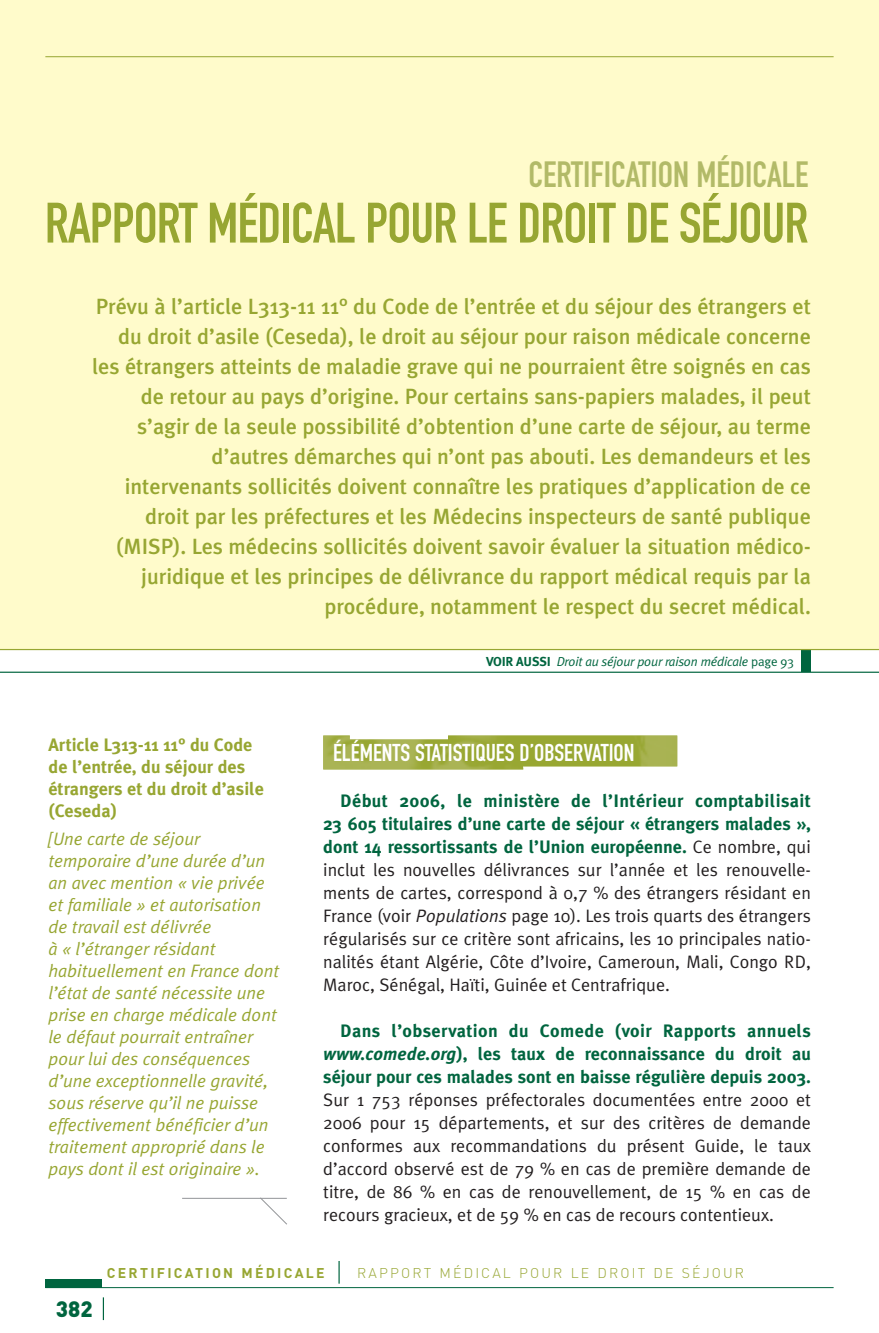
<style>
.page{position:relative;width:879px;height:1333px;background:#fff}
.page>*{position:absolute;margin:0;border:0;box-sizing:border-box;transform-origin:0 0}
.t1{font:56px "DIN Engschrift";letter-spacing:-.015em;color:#97a632}
.t2{font:36px "DIN Engschrift";color:#b2ba68}
.t3{font:24px "DIN Engschrift Alternate";color:#fff}
.t4{font:500 22px/30px "Meta Plus";color:#97a632;text-align:right}
.t5{font:900 22px "DIN";color:#00653f}
.t6{font:18px/23px "Meta Plus Normal";color:#231f20;text-align:justify}
.t7{font:italic 18px/22px "Meta Plus Normal";color:#97a632}
.t8{font:700 18px/23px "Meta Plus";color:#00653f;text-align:justify}
.t9{font:700 18px/22px "Meta Plus";color:#97a632}
.t10{font:300 14px "DIN";letter-spacing:.155em;color:#97a632}
.t11{font:700 14px "DIN";letter-spacing:.165em;color:#97a632}
.t12{font:italic 13px "Meta Plus Normal";letter-spacing:-.015em;color:#00653f}
.s1{font-family:"Meta Plus Bold Caps";font-style:normal}
.s2{font-style:normal}
.s3{font-family:"Meta Plus Normal";font-weight:400;color:#231f20}
.s4{font-style:italic}
</style>
<div class="page">
<img style="left:323px;top:735px;width:354px;height:34px">
<div style="left:0;top:0;width:879px;height:649px;background:#fffbcb"></div>
<div style="left:801px;top:649px;width:10px;height:23px;background:#00653f"></div>
<hr style="left:0;top:649px;width:879px;height:1px;background:#97a632">
<hr style="left:0;top:671px;width:879px;height:1px;background:#00653f">
<hr style="left:45px;top:56px;width:788px;height:1px;background:#97a632">
<svg style="left:103px;top:1297px;width:1px;height:22px"></svg>
<hr style="left:338px;top:1260px;width:2px;height:23px;background:#00653f">
<hr style="left:45px;top:1287px;width:788px;height:1px;background:#00653f">
<div style="left:45px;top:1278px;width:57px;height:9px;background:#00653f"></div>
<svg style="left:259px;top:1198px;width:28px;height:27px"></svg>
<hr style="left:182px;top:1197px;width:105px;height:1px;background:#939598">
<h2 class="t2" style="left:528px;top:161px;width:281px">CERTIFICATION MÉDICALE</h2>
<h1 class="t1" style="left:45px;top:203px;width:765px">RAPPORT MÉDICAL POUR LE DROIT DE SÉJOUR</h1>
<p class="t4" style="left:92px;top:292px;width:720px">Prévu à l’article L313-11 11° du Code de l’entrée et du séjour des étrangers et du droit d’asile (Ceseda), le droit au séjour pour raison médicale concerne les étrangers atteints de maladie grave qui ne pourraient être soignés en cas de retour au pays d’origine. Pour certains sans-papiers malades, il peut s’agir de la seule possibilité d’obtention d’une carte de séjour, au terme d’autres démarches qui n’ont pas abouti. Les demandeurs et les intervenants sollicités doivent connaître les pratiques d’application de ce droit par les préfectures et les Médecins inspecteurs de santé publique (MISP). Les médecins sollicités doivent savoir évaluer la situation médico&shy;juridique et les principes de délivrance du rapport médical requis par la procédure, notamment le respect du secret médical.</p>
<p class="t12" style="left:486px;top:655px;width:309px"><span class="s1">VOIR AUSSI</span> Droit au séjour pour raison médicale <span class="s2">page 93</span></p>
<p class="t9" style="left:48px;top:735px;width:217px">Article L313-11 11° du Code de l’entrée, du séjour des étrangers et du droit d’asile (Ceseda)</p>
<p class="t7" style="left:48px;top:828px;width:232px">[Une carte de séjour temporaire d’une durée d’un an avec mention « vie privée et familiale » et autorisation de travail est délivrée<br>à « l’étranger résidant habituellement en France dont l’état de santé nécessite une prise en charge médicale dont le défaut pourrait entraîner pour lui des conséquences d’une exceptionnelle gravité, sous réserve qu’il ne puisse effectivement bénéficier d’un traitement approprié dans le pays dont il est originaire ».</p>
<p class="t3" style="left:333px;top:744px;width:303px">ÉLÉMENTS STATISTIQUES D’OBSERVATION</p>
<p class="t8" style="left:323px;top:790px;width:489px;text-indent:17px">Début 2006, le ministère de l’Intérieur comptabilisait 23 605 titulaires d’une carte de séjour « étrangers malades », dont 14 ressortissants de l’Union européenne. <span class="s3">Ce nombre, qui</span></p>
<p class="t6" style="left:323px;top:860px;width:489px">inclut les nouvelles délivrances sur l’année et les renouvelle&shy;ments de cartes, correspond à 0,7 % des étrangers résidant en France (voir <span class="s4">Populations</span> page 10). Les trois quarts des étrangers régularisés sur ce critère sont africains, les 10 principales natio&shy;nalités étant Algérie, Côte d’Ivoire, Cameroun, Mali, Congo RD, Maroc, Sénégal, Haïti, Guinée et Centrafrique.</p>
<p class="t8" style="left:323px;top:1020px;width:489px;text-indent:17px">Dans l’observation du Comede (voir Rapports annuels <span class="s4">www.comede.org</span>), les taux de reconnaissance du droit au séjour pour ces malades sont en baisse régulière depuis 2003.</p>
<p class="t6" style="left:323px;top:1089px;width:489px">Sur 1 753 réponses préfectorales documentées entre 2000 et 2006 pour 15 départements, et sur des critères de demande conformes aux recommandations du présent Guide, le taux d’accord observé est de 79 % en cas de première demande de titre, de 86 % en cas de renouvellement, de 15 % en cas de recours gracieux, et de 59 % en cas de recours contentieux.</p>
<p class="t5" style="left:56px;top:1301px;width:38px">382</p>
<p class="t11" style="left:107px;top:1268px;width:219px">CERTIFICATION MÉDICALE</p>
<p class="t10" style="left:357px;top:1268px;width:388px">RAPPORT MÉDICAL POUR LE DROIT DE SÉJOUR</p>
</div>
